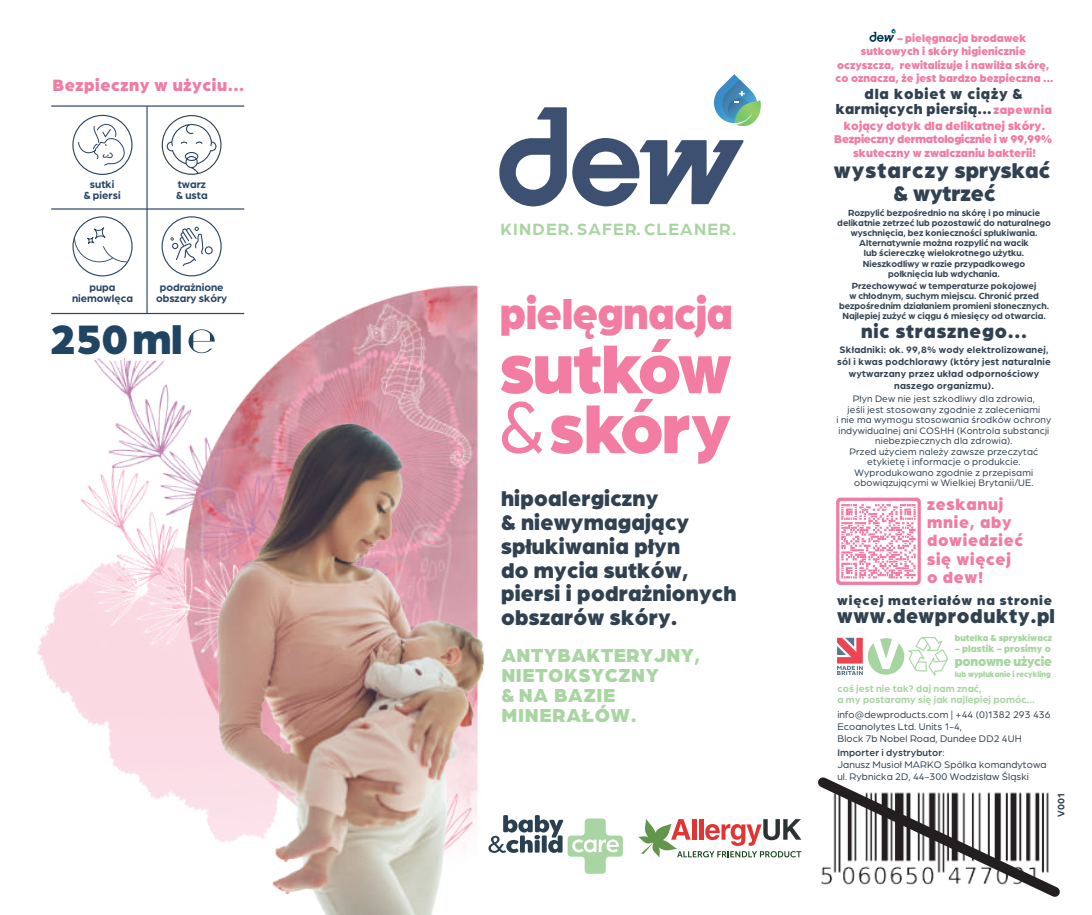
<style>
.page{position:relative;width:1092px;height:915px;background:#fff}
.page>*{position:absolute;margin:0;border:0;box-sizing:border-box;transform-origin:0 0}
.t1{font:900 72.5px "Arboria";letter-spacing:-.02em;color:#f27ca2}
.t2{font:900 72.25px "Arboria";letter-spacing:-.025em;color:#f27ca2}
.t3{font:900 45.5px "Arboria";letter-spacing:-.015em;color:#f27ca2}
.t4{font:900 43.75px "Arboria";color:#214463}
.t5{font:900 22.5px/23.8px "Arboria";letter-spacing:.01em;color:#314151}
.t6{font:900 21.25px "Arboria";letter-spacing:.035em;color:#304151}
.t7{font:900 20px/20px "Arboria";letter-spacing:.025em;color:#a8d5a1}
.t8{font:900 20px "Arboria";letter-spacing:.04em;color:#314151}
.t9{font:900 17.5px "Arboria";letter-spacing:.03em;color:#f17ca3}
.t10{font:700 17.25px "Arboria";letter-spacing:.07em;color:#a7d5a1}
.t11{font:900 17px/18.2px "Arboria";letter-spacing:.045em;color:#f17ca3}
.t12{font:900 15.5px "Arboria";letter-spacing:.055em;color:#314151}
.t13{font:900 15.25px "Arboria";letter-spacing:.02em;color:#314151}
.t14{font:900 13.75px "Arboria";letter-spacing:-.02em;color:#a7d5a1}
.t15{font:900 13.5px "Arboria";letter-spacing:.06em;color:#304151;scale:1.06 1}
.t16{font:900 12.5px "Arboria";letter-spacing:.005em;color:#f17ca3}
.t17{font:900 12px/13.5px "Arboria";letter-spacing:-.02em;color:#f17ca3;text-align:center}
.t18{font:900 11.5px "Arboria";letter-spacing:.005em;color:#f17ca3}
.t19{font:700 11px/11px "Arboria";color:#294365;text-align:center}
.t20{font:10.25px/12px "Arboria";letter-spacing:.01em;color:#304151}
.t21{font:700 10.25px/11px "Arboria";letter-spacing:.01em;color:#a7d5a1}
.t22{font:10px/10.5px "Arboria";letter-spacing:.015em;color:#314151;text-align:center}
.t23{font:700 10px/12px "Arboria";letter-spacing:.02em;color:#314151;text-align:center}
.t24{font:900 10px "Arboria";color:#a7d5a1}
.t25{font:700 10px "Arboria";color:#304151}
.t26{font:700 9.5px/10px "Arboria";color:#314151;text-align:center}
.t27{font:900 9.5px "Arboria";letter-spacing:-.005em;color:#a7d5a1}
.t28{font:900 8.5px "Arboria";color:#a7d5a1;scale:.94 1}
.s1{font-weight:400;font-size:78px}
.s2{font-size:12.5px;color:#f17ca3}
.s3{font-weight:500}
</style>
<div class="page">
<svg style="left:638px;top:819px;width:163px;height:38px"></svg>
<svg style="left:522px;top:815px;width:101px;height:58px"></svg>
<hr style="left:146px;top:106px;width:2px;height:208px;background:#2b4366">
<hr style="left:51px;top:208px;width:193px;height:1px;background:#2b4366">
<hr style="left:51px;top:105px;width:193px;height:2px;background:#2b4366">
<div style="left:161px;top:216px;width:61px;height:60px;border:1px solid #2b4366;border-radius:50%"></div>
<div style="left:72px;top:115px;width:60px;height:60px;border:1px solid #2b4366;border-radius:50%"></div>
<svg style="left:167px;top:124px;width:49px;height:49px"></svg>
<div style="left:162px;top:115px;width:59px;height:60px;border:1px solid #324151;border-radius:50%"></div>
<svg style="left:170px;top:226px;width:43px;height:40px"></svg>
<div style="left:72px;top:216px;width:61px;height:60px;border:1px solid #2b4366;border-radius:50%"></div>
<div style="left:94px;top:227px;width:11px;height:12px;border:1px solid #2b4366"></div>
<svg style="left:74px;top:237px;width:54px;height:25px"></svg>
<svg style="left:77px;top:123px;width:52px;height:43px"></svg>
<img style="left:37px;top:275px;width:441px;height:524px">
<img style="left:175px;top:414px;width:347px;height:500px">
<svg style="left:499px;top:74px;width:261px;height:133px"></svg>
<svg style="left:869px;top:28px;width:27px;height:14px"></svg>
<svg style="left:43px;top:317px;width:172px;height:44px"></svg>
<svg style="left:818px;top:777px;width:242px;height:120px"></svg>
<svg style="left:836px;top:497px;width:84px;height:87px"></svg>
<svg style="left:837px;top:637px;width:110px;height:38px"></svg>
<h3 class="t9" style="left:52px;top:73px;width:193px">Bezpieczny w użyciu...</h3>
<p class="t19" style="left:84px;top:178px;width:38px">sutki<br>&amp; piersi</p>
<p class="t19" style="left:176px;top:178px;width:33px;text-align:left">twarz &amp; usta</p>
<p class="t19" style="left:72px;top:281px;width:62px">pupa niemowlęca</p>
<p class="t19" style="left:156px;top:281px;width:73px">podrażnione obszary skóry</p>
<h3 class="t4" style="left:51px;top:307px;width:134px">250 ml</h3>
<h3 class="t10" style="left:500px;top:217px;width:237px">KINDER.SAFER. CLEANER.</h3>
<h3 class="t3" style="left:500px;top:280px;width:235px">pielęgnacja</h3>
<h2 class="t2" style="left:500px;top:317px;width:233px">sutków</h2>
<h1 class="t1" style="left:499px;top:376px;width:234px"><span class="s1">&amp;</span>skóry</h1>
<h3 class="t5" style="left:501px;top:485px;width:237px">hipoalergiczny<br>&amp; niewymagający spłukiwania płyn<br>do mycia sutków, piersi i podrażnionych obszarów skóry.</h3>
<h3 class="t7" style="left:501px;top:643px;width:200px">ANTYBAKTERYJNY,<br>NIETOKSYCZNY<br>&amp; NA BAZIE<br>MINERAŁÓW.</h3>
<p class="t18" style="left:897px;top:30px;width:130px">- pielęgnacja brodawek</p>
<p class="t18" style="left:860px;top:43px;width:166px">sutkowych i skóry higienicznie</p>
<p class="t18" style="left:837px;top:57px;width:214px">oczyszcza, rewitalizuje i nawilża skórę,</p>
<p class="t18" style="left:835px;top:70px;width:220px">co oznacza, że jest bardzo bezpieczna ...</p>
<h3 class="t12" style="left:864px;top:83px;width:159px">dla kobiet w ciąży &amp;</h3>
<h3 class="t13" style="left:835px;top:98px;width:218px">karmiących piersią... <span class="s2">zapewnia</span></h3>
<h3 class="t16" style="left:843px;top:117px;width:203px">kojący dotyk dla delikatnej skóry.</h3>
<p class="t17" style="left:834px;top:132px;width:220px">Bezpieczny dermatologicznie i w 99,99% skuteczny w zwalczaniu bakterii!</p>
<h3 class="t5" style="left:833px;top:158px;width:218px;line-height:22.5px;text-align:center">wystarczy spryskać &amp; wytrzeć</h3>
<p class="t26" style="left:837px;top:207px;width:215px">Rozpylić bezpośrednio na skórę i po minucie delikatnie zetrzeć lub pozostawić do naturalnego wyschnięcia, bez konieczności spłukiwania.<br>Alternatywnie można rozpylić na wacik<br>lub ściereczkę wielokrotnego użytku.</p>
<p class="t26" style="left:862px;top:258px;width:164px">Nieszkodliwy w razie przypadkowego połknięcia lub wdychania.</p>
<p class="t26" style="left:839px;top:280px;width:211px">Przechowywać w temperaturze pokojowej<br>w chłodnym, suchym miejscu. Chronić przed bezpośrednim działaniem promieni słonecznych.<br>Najlepiej zużyć w ciągu 6 miesięcy od otwarcia.</p>
<h3 class="t8" style="left:861px;top:317px;width:167px">nic strasznego...</h3>
<p class="t23" style="left:837px;top:343px;width:215px">Składniki: ok. 99,8% wody elektrolizowanej, sól i kwas podchlorawy (który jest naturalnie wytwarzany przez układ odpornościowy naszego organizmu).</p>
<p class="t22" style="left:836px;top:393px;width:216px">Płyn Dew nie jest szkodliwy dla zdrowia,<br>jeśli jest stosowany zgodnie z zaleceniami<br>i nie ma wymogu stosowania środków ochrony indywidualnej ani COSHH (Kontrola substancji niebezpiecznych dla zdrowia).<br>Przed użyciem należy zawsze przeczytać etykietę i informacje o produkcie.<br>Wyprodukowano zgodnie z przepisami obowiązującymi w Wielkiej Brytanii/UE.</p>
<h3 class="t11" style="left:926px;top:494px;width:98px">zeskanuj mnie, aby dowiedzieć się więcej o dew!</h3>
<h3 class="t15" style="left:837px;top:590px;width:204px">więcej materiałów na stronie</h3>
<h3 class="t6" style="left:837px;top:600px;width:219px">www.dewprodukty.pl</h3>
<p class="t27" style="left:954px;top:630px;width:99px">butelka &amp; spryskiwacz</p>
<p class="t24" style="left:954px;top:641px;width:97px">- plastik - prosimy o</p>
<h3 class="t14" style="left:954px;top:651px;width:98px">ponowne użycie</h3>
<p class="t28" style="left:954px;top:667px;width:104px">lub wypłukanie i recykling</p>
<p class="t21" style="left:837px;top:682px;width:199px">coś jest nie tak? daj nam znać,<br>a my postaramy się jak najlepiej pomóc...</p>
<p class="t20" style="left:837px;top:708px;width:215px">info@dewproducts.com | +44 (0)1382 293 436<br>Ecoanolytes Ltd. Units 1-4,<br>Block 7b Nobel Road, Dundee DD2 4UH</p>
<p class="t20" style="left:837px;top:745px;width:211px"><span class="s3">Importer i dystrybutor</span>:<br>Janusz Musioł MARKO Spółka komandytowa ul. Rybnicka 2D, 44-300 Wodzisław Śląski</p>
<p class="t25" style="left:1054px;top:816px;width:25px;rotate:-90deg">V001</p>
</div>
